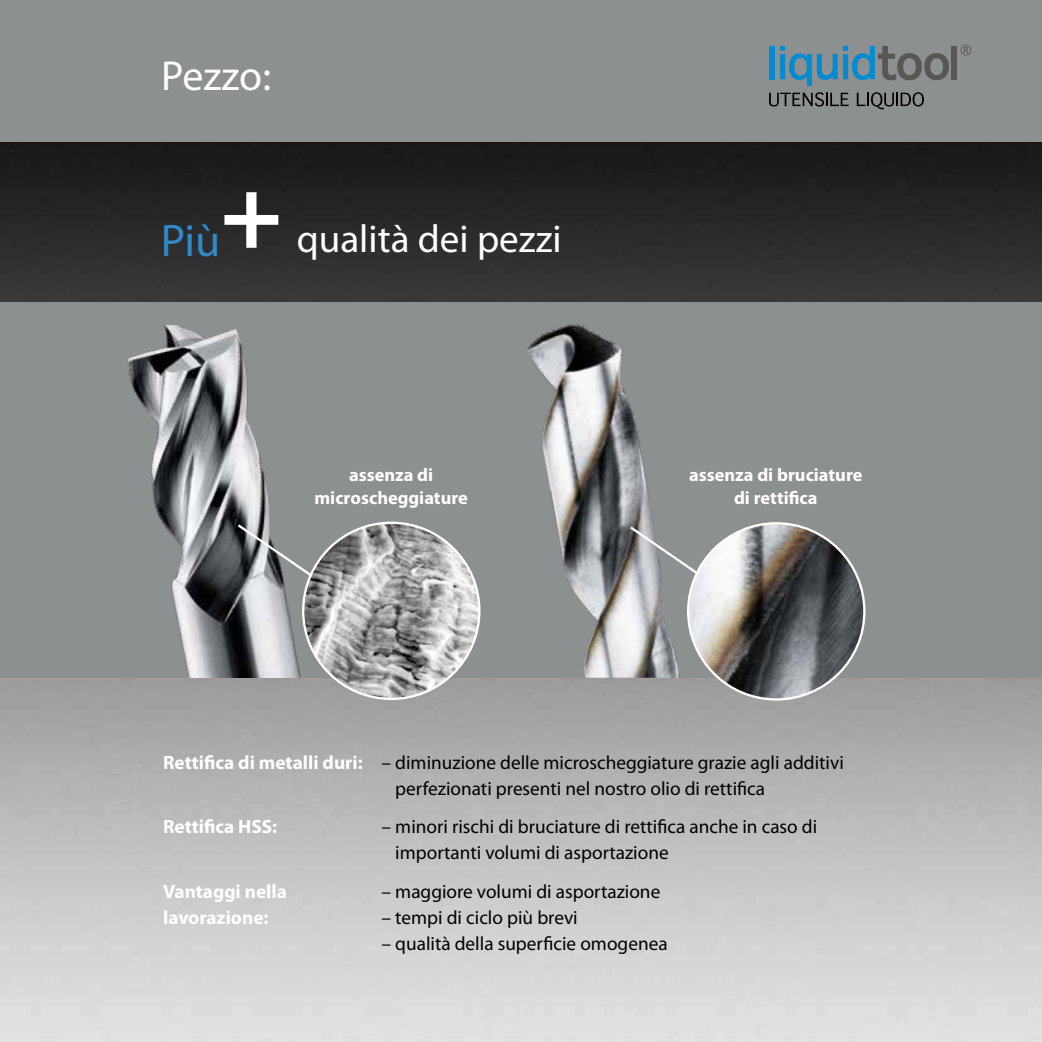
<style>
.page{position:relative;width:1042px;height:1042px;background:#fff}
.page>*{position:absolute;margin:0;border:0;box-sizing:border-box;transform-origin:0 0}
.t1{font:700 104.48px "Myriad Pro";color:#fff}
.t2{font:45.68px "Myriad Pro";color:#3089c9}
.t3{font:42px "Myriad Pro";letter-spacing:-.005em;color:#fff}
.t4{font:39.2px "Myriad Pro";color:#fff}
.t5{font:19.25px/26.2px "Myriad Pro";color:#000}
.t6{font:700 19.25px "Myriad Pro";color:#fff}
.t7{font:700 18.38px/23.1px "Myriad Pro";color:#fff;text-align:center}
.s1{font-weight:700;color:#fff}
</style>
<div class="page">
<img style="left:0;top:141px;width:1042px;height:901px">
<div style="left:0;top:302px;width:1042px;height:375px;background:#8c9091"></div>
<img style="left:77px;top:301px;width:250px;height:377px">
<svg style="left:235px;top:522px;width:140px;height:105px"></svg>
<img style="left:303px;top:523px;width:176px;height:176px;border-radius:88px">
<img style="left:444px;top:149px;width:262px;height:529px">
<svg style="left:627px;top:524px;width:128px;height:105px"></svg>
<img style="left:688px;top:523px;width:176px;height:176px;border-radius:88px">
<div style="left:0;top:0;width:1042px;height:141px;background:#8c9091"></div>
<div style="left:769px;top:46px;width:5px;height:33px;background:#008bd2"></div>
<svg style="left:780px;top:46px;width:57px;height:40px"></svg>
<svg style="left:843px;top:46px;width:106px;height:34px"></svg>
<div style="left:951px;top:46px;width:6px;height:34px;background:#575756"></div>
<svg style="left:960px;top:45px;width:11px;height:10px"></svg>
<svg style="left:769px;top:92px;width:80px;height:15px"></svg>
<svg style="left:857px;top:92px;width:67px;height:17px"></svg>
<h3 class="t3" style="left:161px;top:50px;width:111px">Pezzo:</h3>
<h1 class="t1" style="left:220px;top:144px;width:64px">+</h1>
<h2 class="t2" style="left:161px;top:213px;width:61px">Più</h2>
<h3 class="t4" style="left:297px;top:215px;width:266px">qualità dei pezzi</h3>
<p class="t7" style="left:314px;top:462px;width:155px">assenza di microscheggiature</p>
<p class="t7" style="left:689px;top:462px;width:175px">assenza di bruciature di rettifica</p>
<p class="t5" style="left:395px;top:749px;width:450px;text-indent:-232px"><span class="s1">Rettifica di metalli duri:</span> – diminuzione delle microscheggiature grazie agli additivi perfezionati presenti nel nostro olio di rettifica</p>
<p class="t6" style="left:163px;top:814px;width:116px">Rettifica HSS:</p>
<p class="t5" style="left:395px;top:813px;width:423px;text-indent:-14px">– minori rischi di bruciature di rettifica anche in caso di importanti volumi di asportazione</p>
<p class="t6" style="left:163px;top:878px;width:125px">Vantaggi nella</p>
<p class="t5" style="left:381px;top:877px;width:280px">– maggiore volumi di asportazione</p>
<p class="t6" style="left:163px;top:904px;width:107px">lavorazione:</p>
<p class="t5" style="left:381px;top:904px;width:198px">– tempi di ciclo più brevi</p>
<p class="t5" style="left:381px;top:930px;width:287px">– qualità della superficie omogenea</p>
</div>
